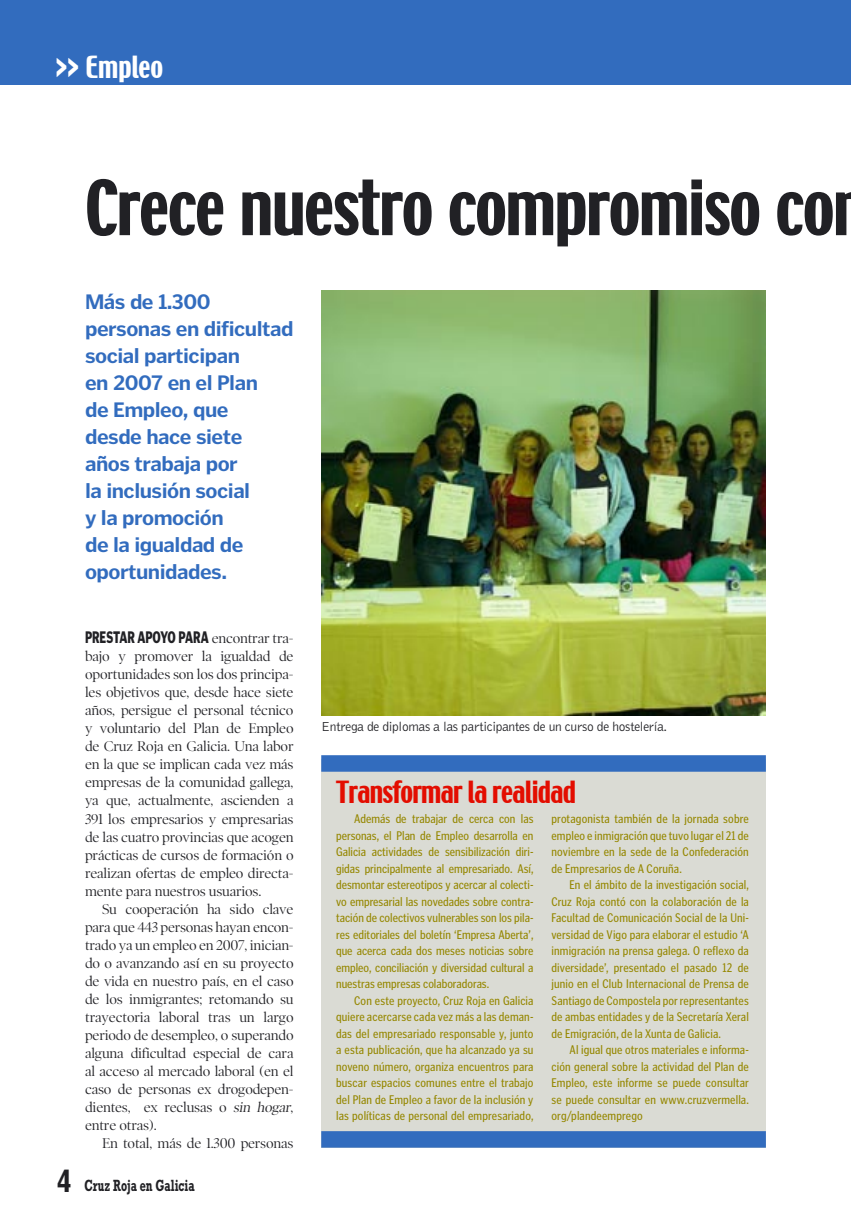
<style>
.page{position:relative;width:851px;height:1221px;background:#fff}
.page>*{position:absolute;margin:0;border:0;box-sizing:border-box;transform-origin:0 0}
.t1{font:67.5px "Techno";letter-spacing:-.02em;color:#212125}
.t2{font:27px "Techno";letter-spacing:-.025em;color:#e30d00}
.t3{font:27px "Techno";letter-spacing:-.005em;color:#fff}
.t4{font:700 21px/27px "Poynter Gothic Text";letter-spacing:-.025em;color:#326cbe}
.t5{font:900 16.5px "Poynter Gothic Text";letter-spacing:-.01em;color:#212125;scale:.7 1}
.t6{font:700 16.5px "Rockwell";letter-spacing:.005em;color:#212125;scale:.65 1}
.t7{font:14.25px/18px "Poynter OS Display";letter-spacing:-.015em;color:#212125;text-align:justify}
.t8{font:300 13.5px "Bell Gothic";letter-spacing:-.025em;color:#212125}
.t9{font:condensed 12.75px/16.5px "Poynter Gothic Text";letter-spacing:.01em;color:#958700;text-align:justify}
.s1{font-size:36px}
.s2{font-family:"Poynter OS Display";font-weight:400;font-size:14.25px}
.s3{font-style:italic}
.s4{font-family:"Techno";font-weight:400;font-size:27px}
</style>
<div class="page">
<div style="left:0;top:0;width:850px;height:85px;background:#326cbe"></div>
<img style="left:321px;top:291px;width:444px;height:424px">
<div style="left:321px;top:759px;width:444px;height:388px;background:#dadbd4"></div>
<div style="left:321px;top:755px;width:444px;height:16px;background:#326cbe"></div>
<div style="left:321px;top:1131px;width:444px;height:16px;background:#326cbe"></div>
<h2 class="t3" style="left:55px;top:49px;width:109px"><span class="s1">&gt;&gt;</span> Empleo</h2>
<h1 class="t1" style="left:85px;top:162px;width:783px">Crece nuestro compromiso con</h1>
<h3 class="t4" style="left:85px;top:288px;width:210px">Más de 1.300 personas en dificultad social participan<br>en 2007 en el Plan<br>de Empleo, que<br>desde hace siete<br>años trabaja por<br>la inclusión social<br>y la promoción<br>de la igualdad de oportunidades.</h3>
<p class="t5" style="left:85px;top:628px;width:299px">PRESTAR APOYO PARA <span class="s2">encontrar tra-</span></p>
<p class="t7" style="left:85px;top:647px;width:210px">bajo y promover la igualdad de oportunidades son los dos principa&shy;les objetivos que, desde hace siete años, persigue el personal técnico y voluntario del Plan de Empleo de Cruz Roja en Galicia. Una labor en la que se implican cada vez más empresas de la comunidad gallega, ya que, actualmente, ascienden a 391 los empresarios y empresarias de las cuatro provincias que acogen prácticas de cursos de formación o realizan ofertas de empleo directa&shy;mente para nuestros usuarios.</p>
<p class="t7" style="left:85px;top:899px;width:210px;text-indent:17px">Su cooperación ha sido clave para que 443 personas hayan encon&shy;trado ya un empleo en 2007, inician&shy;do o avanzando así en su proyecto de vida en nuestro país, en el caso de los inmigrantes; retomando su trayectoria laboral tras un largo periodo de desempleo, o superando alguna dificultad especial de cara al acceso al mercado laboral (en el caso de personas ex drogodepen&shy;dientes, ex reclusas o <span class="s3">sin hogar</span>, entre otras).</p>
<p class="t7" style="left:102px;top:1133px;width:193px">En total, más de 1.300 personas</p>
<p class="t6" style="left:57px;top:1175px;width:213px"><span class="s4">4</span> Cruz Roja en Galicia</p>
<p class="t8" style="left:321px;top:719px;width:347px">Entrega de diplomas a las participantes de un curso de hostelería.</p>
<h2 class="t2" style="left:336px;top:773px;width:241px">Transformar la realidad</h2>
<p class="t9" style="left:336px;top:810px;width:199px;text-indent:18px">Además de trabajar de cerca con las personas, el Plan de Empleo desarrolla en Galicia actividades de sensibilización diri&shy;gidas principalmente al empresariado. Así, desmontar estereotipos y acercar al colecti&shy;vo empresarial las novedades sobre contra&shy;tación de colectivos vulnerables son los pila&shy;res editoriales del boletín ‘Empresa Aberta’, que acerca cada dos meses noticias sobre empleo, conciliación y diversidad cultural a nuestras empresas colaboradoras.</p>
<p class="t9" style="left:336px;top:992px;width:199px;text-indent:18px">Con este proyecto, Cruz Roja en Galicia quiere acercarse cada vez más a las deman&shy;das del empresariado responsable y, junto a esta publicación, que ha alcanzado ya su noveno número, organiza encuentros para buscar espacios comunes entre el trabajo del Plan de Empleo a favor de la inclusión y las políticas de personal del empresariado,</p>
<p class="t9" style="left:551px;top:810px;width:199px">protagonista también de la jornada sobre empleo e inmigración que tuvo lugar el 21 de noviembre en la sede de la Confederación de Empresarios de A Coruña.</p>
<p class="t9" style="left:551px;top:876px;width:199px;text-indent:18px">En el ámbito de la investigación social, Cruz Roja contó con la colaboración de la Facultad de Comunicación Social de la Uni&shy;versidad de Vigo para elaborar el estudio ‘A inmigración na prensa galega. O reflexo da diversidade’, presentado el pasado 12 de junio en el Club Internacional de Prensa de Santiago de Compostela por representantes de ambas entidades y de la Secretaría Xeral de Emigración, de la Xunta de Galicia.</p>
<p class="t9" style="left:551px;top:1041px;width:199px;text-indent:18px">Al igual que otros materiales e informa&shy;ción general sobre la actividad del Plan de Empleo, este informe se puede consultar se puede consultar en www.cruzvermella. org/plandeemprego</p>
</div>
